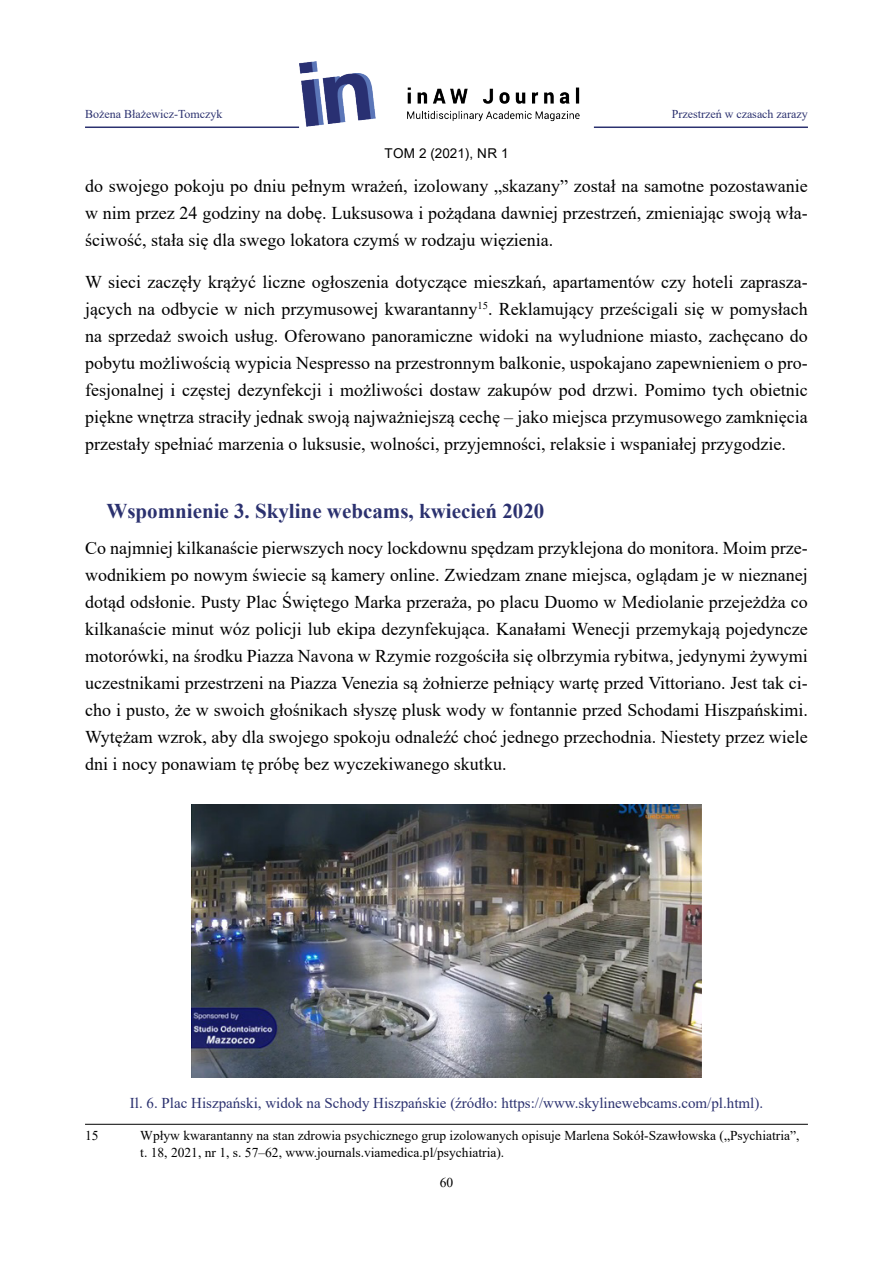
<style>
.page{position:relative;width:893px;height:1263px;background:#fff}
.page>*{position:absolute;margin:0;border:0;box-sizing:border-box;transform-origin:0 0}
.t1{font:700 21px "Times New Roman";color:#2b316f}
.t2{font:18px/27px "Times New Roman";color:#000;text-align:justify}
.t3{font:15px "Times New Roman";color:#2b316f}
.t4{font:13.5px/16.2px "Times New Roman";color:#000}
.t5{font:13.5px "Arial";letter-spacing:.01em;color:#000}
.t6{font:12px "Times New Roman";color:#2b316f}
</style>
<div class="page">
<img style="left:299px;top:61px;width:281px;height:66px">
<hr style="left:85px;top:126px;width:214px;height:2px;background:#2b316f">
<hr style="left:594px;top:126px;width:214px;height:2px;background:#2b316f">
<img style="left:191px;top:804px;width:511px;height:273px">
<hr style="left:85px;top:1124px;width:723px;height:1px;background:#000">
<p class="t6" style="left:85px;top:106px;width:139px">Bożena Błażewicz-Tomczyk</p>
<p class="t6" style="left:672px;top:106px;width:138px">Przestrzeń w czasach zarazy</p>
<p class="t5" style="left:384px;top:144px;width:126px">TOM 2 (2021), NR 1</p>
<p class="t2" style="left:85px;top:172px;width:724px">do swojego pokoju po dniu pełnym wrażeń, izolowany „skazany” został na samotne pozostawanie w nim przez 24 godziny na dobę. Luksusowa i pożądana dawniej przestrzeń, zmieniając swoją wła&shy;ściwość, stała się dla swego lokatora czymś w rodzaju więzienia.</p>
<p class="t2" style="left:85px;top:268px;width:724px">W sieci zaczęły krążyć liczne ogłoszenia dotyczące mieszkań, apartamentów czy hoteli zaprasza&shy;jących na odbycie w nich przymusowej kwarantanny<sup>15</sup>. Reklamujący prześcigali się w pomysłach na sprzedaż swoich usług. Oferowano panoramiczne widoki na wyludnione miasto, zachęcano do pobytu możliwością wypicia Nespresso na przestronnym balkonie, uspokajano zapewnieniem o pro&shy;fesjonalnej i częstej dezynfekcji i możliwości dostaw zakupów pod drzwi. Pomimo tych obietnic piękne wnętrza straciły jednak swoją najważniejszą cechę – jako miejsca przymusowego zamknięcia przestały spełniać marzenia o luksusie, wolności, przyjemności, relaksie i wspaniałej przygodzie.</p>
<p class="t1" style="left:106px;top:496px;width:440px">Wspomnienie 3. Skyline webcams, kwiecień 2020</p>
<p class="t2" style="left:85px;top:534px;width:724px">Co najmniej kilkanaście pierwszych nocy lockdownu spędzam przyklejona do monitora. Moim prze&shy;wodnikiem po nowym świecie są kamery online. Zwiedzam znane miejsca, oglądam je w nieznanej dotąd odsłonie. Pusty Plac Świętego Marka przeraża, po placu Duomo w Mediolanie przejeżdża co kilkanaście minut wóz policji lub ekipa dezynfekująca. Kanałami Wenecji przemykają pojedyncze motorówki, na środku Piazza Navona w Rzymie rozgościła się olbrzymia rybitwa, jedynymi żywymi uczestnikami przestrzeni na Piazza Venezia są żołnierze pełniący wartę przed Vittoriano. Jest tak ci&shy;cho i pusto, że w swoich głośnikach słyszę plusk wody w fontannie przed Schodami Hiszpańskimi.<br>Wytężam wzrok, aby dla swojego spokoju odnaleźć choć jednego przechodnia. Niestety przez wiele dni i nocy ponawiam tę próbę bez wyczekiwanego skutku.</p>
<p class="t3" style="left:130px;top:1093px;width:635px">Il. 6. Plac Hiszpański, widok na Schody Hiszpańskie (źródło: https://www.skylinewebcams.com/pl.html).</p>
<p class="t4" style="left:85px;top:1127px;width:15px">15</p>
<p class="t4" style="left:140px;top:1127px;width:661px">Wpływ kwarantanny na stan zdrowia psychicznego grup izolowanych opisuje Marlena Sokół-Szawłowska („Psychiatria”, t. 18, 2021, nr 1, s. 57–62, www.journals.viamedica.pl/psychiatria).</p>
<p class="t4" style="left:440px;top:1174px;width:15px">60</p>
</div>
